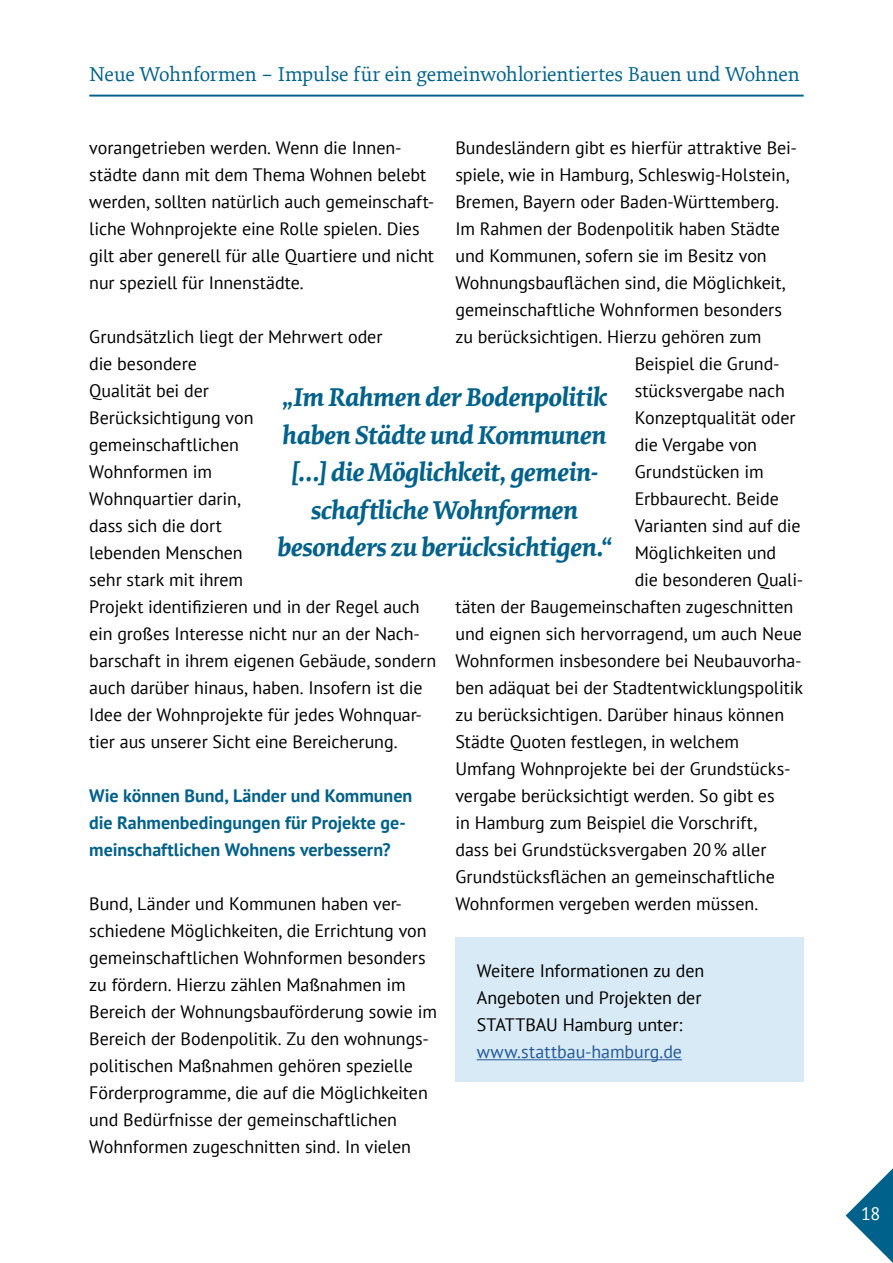
<style>
.page{position:relative;width:893px;height:1263px;background:#fff}
.page>*{position:absolute;margin:0;border:0;box-sizing:border-box;transform-origin:0 0}
.t1{font:italic 700 27px/37.5px "Elena Basic";letter-spacing:-.01em;color:#00618a;text-align:center}
.t2{font:21px "Elena Basic";letter-spacing:-.01em;color:#00618a}
.t3{font:18px/27px "PT Sans";letter-spacing:-.005em;color:#000}
.t4{font:700 18px/27px "PT Sans";color:#00618a}
.t5{font:18px "PT Sans";color:#22599b}
.t6{font:18px "PT Sans";color:#fff}
</style>
<div class="page">
<svg style="left:846px;top:1168px;width:47px;height:95px"></svg>
<hr style="left:89px;top:95px;width:715px;height:2px;background:#00618a">
<div style="left:455px;top:937px;width:349px;height:144px;background:#d8eaf5"></div>
<hr style="left:477px;top:1059px;width:205px;height:1px;background:#22599b">
<p class="t2" style="left:89px;top:60px;width:712px">Neue Wohnformen – Impulse für ein gemeinwohlorientiertes Bauen und Wohnen</p>
<p class="t3" style="left:455px;top:134px;width:343px">Bundesländern gibt es hierfür attraktive Bei-</p>
<p class="t3" style="left:455px;top:161px;width:335px">spiele, wie in Hamburg, Schleswig-Holstein,</p>
<p class="t3" style="left:455px;top:188px;width:325px">Bremen, Bayern oder Baden-Württemberg.</p>
<p class="t3" style="left:455px;top:215px;width:326px">Im Rahmen der Bodenpolitik haben Städte</p>
<p class="t3" style="left:455px;top:242px;width:313px">und Kommunen, sofern sie im Besitz von</p>
<p class="t3" style="left:455px;top:269px;width:331px">Wohnungsbauflächen sind, die Möglichkeit,</p>
<p class="t3" style="left:455px;top:296px;width:328px">gemeinschaftliche Wohnformen besonders</p>
<p class="t3" style="left:455px;top:323px;width:307px">zu berücksichtigen. Hierzu gehören zum</p>
<p class="t3" style="left:635px;top:350px;width:146px">Beispiel die Grund-</p>
<p class="t3" style="left:635px;top:377px;width:152px">stücksvergabe nach</p>
<p class="t3" style="left:635px;top:404px;width:162px">Konzeptqualität oder</p>
<p class="t3" style="left:635px;top:431px;width:124px">die Vergabe von</p>
<p class="t3" style="left:635px;top:458px;width:131px">Grundstücken im</p>
<p class="t3" style="left:635px;top:485px;width:146px">Erbbaurecht. Beide</p>
<p class="t3" style="left:635px;top:512px;width:167px">Varianten sind auf die</p>
<p class="t3" style="left:635px;top:539px;width:143px">Möglichkeiten und</p>
<p class="t3" style="left:635px;top:566px;width:170px">die besonderen Quali-</p>
<p class="t3" style="left:455px;top:593px;width:339px">täten der Baugemeinschaften zugeschnitten</p>
<p class="t3" style="left:455px;top:620px;width:348px">und eignen sich hervorragend, um auch Neue</p>
<p class="t3" style="left:455px;top:647px;width:348px">Wohnformen insbesondere bei Neubauvorha-</p>
<p class="t3" style="left:455px;top:674px;width:349px">ben adäquat bei der Stadtentwicklungspolitik</p>
<p class="t3" style="left:455px;top:701px;width:330px">zu berücksichtigen. Darüber hinaus können</p>
<p class="t3" style="left:455px;top:728px;width:285px">Städte Quoten festlegen, in welchem</p>
<p class="t3" style="left:455px;top:755px;width:336px">Umfang Wohnprojekte bei der Grundstücks-</p>
<p class="t3" style="left:455px;top:782px;width:321px">vergabe berücksichtigt werden. So gibt es</p>
<p class="t3" style="left:455px;top:809px;width:303px">in Hamburg zum Beispiel die Vorschrift,</p>
<p class="t3" style="left:455px;top:836px;width:312px">dass bei Grundstücksvergaben 20% aller</p>
<p class="t3" style="left:455px;top:863px;width:321px">Grundstücksflächen an gemeinschaftliche</p>
<p class="t3" style="left:455px;top:890px;width:304px">Wohnformen vergeben werden müssen.</p>
<p class="t3" style="left:89px;top:134px;width:346px">vorangetrieben werden. Wenn die Innen&shy;städte dann mit dem Thema Wohnen belebt werden, sollten natürlich auch gemeinschaft&shy;liche Wohnprojekte eine Rolle spielen. Dies gilt aber generell für alle Quartiere und nicht nur speziell für Innenstädte.</p>
<p class="t3" style="left:89px;top:323px;width:349px">Grundsätzlich liegt der Mehrwert oder<br>die besondere<br>Qualität bei der<br>Berücksichtigung von<br>gemeinschaftlichen<br>Wohnformen im<br>Wohnquartier darin,<br>dass sich die dort<br>lebenden Menschen<br>sehr stark mit ihrem<br>Projekt identifizieren und in der Regel auch ein großes Interesse nicht nur an der Nach&shy;barschaft in ihrem eigenen Gebäude, sondern auch darüber hinaus, haben. Insofern ist die<br>Idee der Wohnprojekte für jedes Wohnquar&shy;tier aus unserer Sicht eine Bereicherung.</p>
<p class="t4" style="left:89px;top:782px;width:324px">Wie können Bund, Länder und Kommunen die Rahmenbedingungen für Projekte ge&shy;meinschaftlichen Wohnens verbessern?</p>
<h1 class="t1" style="left:277px;top:377px;width:336px">„Im Rahmen der Bodenpolitik haben Städte und Kommunen […] die Möglichkeit, gemein&shy;schaftliche Wohnformen besonders zu berücksichtigen.“</h1>
<p class="t3" style="left:89px;top:890px;width:349px">Bund, Länder und Kommunen haben ver&shy;schiedene Möglichkeiten, die Errichtung von gemeinschaftlichen Wohnformen besonders zu fördern. Hierzu zählen Maßnahmen im Bereich der Wohnungsbauförderung sowie im Bereich der Bodenpolitik. Zu den wohnungs&shy;politischen Maßnahmen gehören spezielle Förderprogramme, die auf die Möglichkeiten und Bedürfnisse der gemeinschaftlichen Wohnformen zugeschnitten sind. In vielen</p>
<p class="t3" style="left:477px;top:957px;width:229px">Weitere Informationen zu den<br>Angeboten und Projekten der<br>STATTBAU Hamburg unter:</p>
<p class="t5" style="left:477px;top:1040px;width:207px">www.stattbau-hamburg.de</p>
<p class="t6" style="left:861px;top:1202px;width:21px">18</p>
</div>
